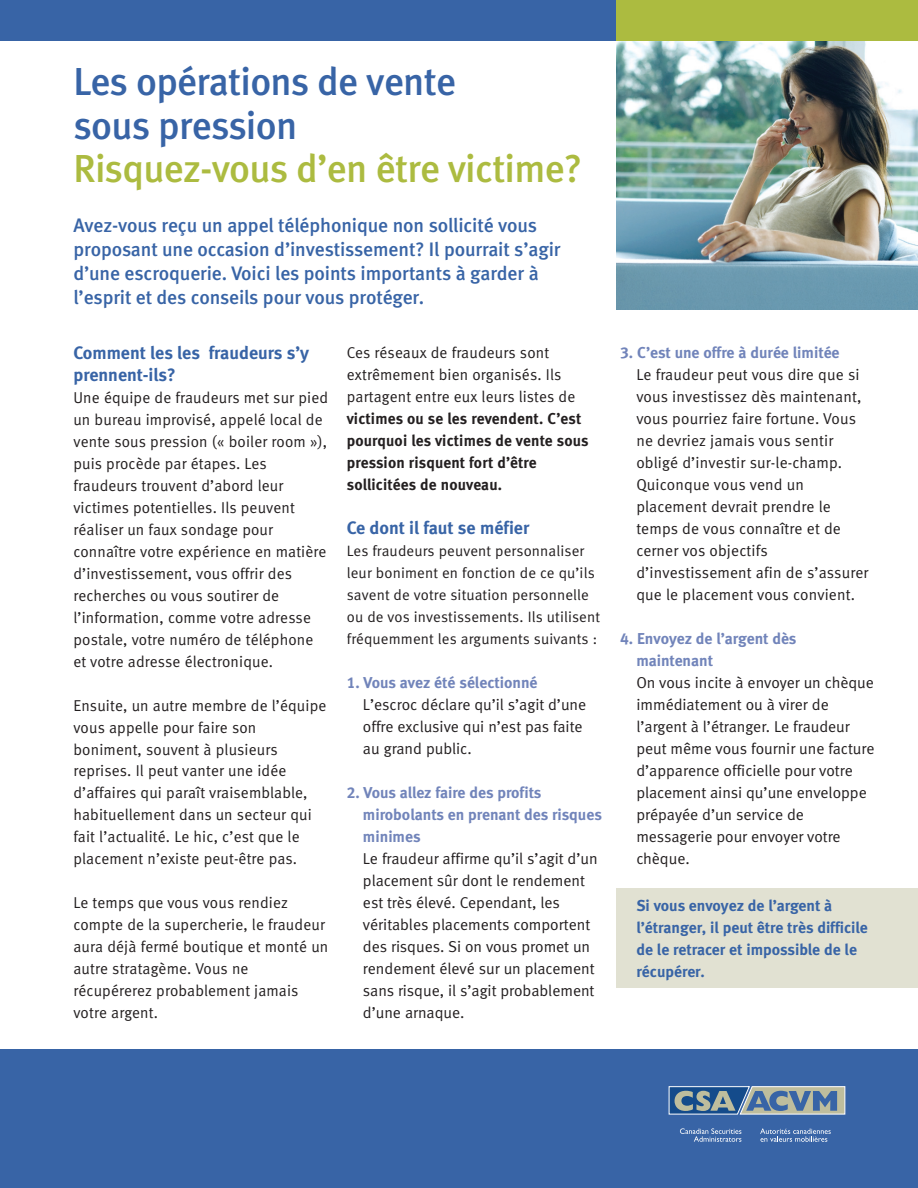
<style>
.page{position:relative;width:918px;height:1188px;background:#fff}
.page>*{position:absolute;margin:0;border:0;box-sizing:border-box;transform-origin:0 0}
.t1{font:39px/43.5px "Meta Medium LF";letter-spacing:-.02em;color:#3864a6}
.t2{font:39px "Meta Medium LF";letter-spacing:-.02em;color:#acbb40}
.t3{font:19.5px/24px "Meta Medium LF";letter-spacing:-.005em;color:#3864a6}
.t4{font:18px/21.9px "Meta Bold LF";color:#3864a6}
.t5{font:15.75px/22px "Meta Normal LF";letter-spacing:.01em;color:#231f20}
.t6{font:15.75px/22px "Meta Bold LF";color:#7184ba}
.t7{font:15.75px/22px "Meta Bold LF";letter-spacing:.01em;color:#231f20}
.t8{font:15.75px/21.8px "Meta Bold LF";color:#3864a6}
.t9{font:15px/22px "Meta Normal LF";letter-spacing:.01em;color:#231f20}
</style>
<div class="page">
<img style="left:617px;top:40px;width:301px;height:269px">
<div style="left:0;top:1049px;width:918px;height:139px;background:#3864a6"></div>
<div style="left:0;top:0;width:918px;height:40px;background:#3864a6"></div>
<div style="left:617px;top:0;width:301px;height:40px;background:#acbb40"></div>
<svg style="left:669px;top:1086px;width:176px;height:28px"></svg>
<svg style="left:680px;top:1128px;width:61px;height:14px"></svg>
<svg style="left:760px;top:1128px;width:71px;height:14px"></svg>
<div style="left:617px;top:888px;width:301px;height:100px;background:#e1e1d2"></div>
<h1 class="t1" style="left:73px;top:63px;width:384px">Les opérations de vente sous pression</h1>
<h1 class="t2" style="left:73px;top:154px;width:510px">Risquez-vous d’en être victime?</h1>
<p class="t3" style="left:73px;top:215px;width:489px">Avez-vous reçu un appel téléphonique non sollicité vous proposant une occasion d’investissement? Il pourrait s’agir d’une escroquerie. Voici les points importants à garder à l’esprit et des conseils pour vous protéger.</p>
<p class="t4" style="left:73px;top:343px;width:237px">Comment les les fraudeurs s’y prennent-ils?</p>
<p class="t5" style="left:73px;top:388px;width:256px">Une équipe de fraudeurs met sur pied un bureau improvisé, appelé local de vente sous pression (« boiler room »), puis procède par étapes. Les fraudeurs trouvent d’abord leur victimes potentielles. Ils peuvent réaliser un faux sondage pour connaître votre expérience en matière d’investissement, vous offrir des recherches ou vous soutirer de l’information, comme votre adresse postale, votre numéro de téléphone et votre adresse électronique.</p>
<p class="t5" style="left:73px;top:695px;width:255px">Ensuite, un autre membre de l’équipe vous appelle pour faire son boniment, souvent à plusieurs reprises. Il peut vanter une idée d’affaires qui paraît vraisemblable, habituellement dans un secteur qui fait l’actualité. Le hic, c’est que le placement n’existe peut-être pas.</p>
<p class="t5" style="left:73px;top:893px;width:256px">Le temps que vous vous rendiez compte de la supercherie, le fraudeur aura déjà fermé boutique et monté un autre stratagème. Vous ne récupérerez probablement jamais votre argent.</p>
<p class="t5" style="left:347px;top:342px;width:230px">Ces réseaux de fraudeurs sont extrêmement bien organisés. Ils partagent entre eux leurs listes de</p>
<p class="t7" style="left:347px;top:408px;width:243px">victimes ou se les revendent. C’est pourquoi les victimes de vente sous pression risquent fort d’être sollicitées de nouveau.</p>
<p class="t4" style="left:347px;top:518px;width:184px">Ce dont il faut se méfier</p>
<p class="t9" style="left:347px;top:541px;width:255px">Les fraudeurs peuvent personnaliser leur boniment en fonction de ce qu’ils savent de votre situation personnelle ou de vos investissements. Ils utilisent fréquemment les arguments suivants :</p>
<p class="t6" style="left:347px;top:673px;width:192px">1. Vous avez été sélectionné</p>
<p class="t5" style="left:363px;top:695px;width:225px">L’escroc déclare qu’il s’agit d’une offre exclusive qui n’est pas faite au grand public.</p>
<p class="t6" style="left:363px;top:783px;width:240px;text-indent:-16px">2. Vous allez faire des profits mirobolants en prenant des risques minimes</p>
<p class="t5" style="left:363px;top:849px;width:236px">Le fraudeur affirme qu’il s’agit d’un placement sûr dont le rendement est très élevé. Cependant, les véritables placements comportent des risques. Si on vous promet un rendement élevé sur un placement sans risque, il s’agit probablement d’une arnaque.</p>
<p class="t6" style="left:620px;top:342px;width:221px">3. C’est une offre à durée limitée</p>
<p class="t5" style="left:636px;top:364px;width:234px">Le fraudeur peut vous dire que si vous investissez dès maintenant, vous pourriez faire fortune. Vous ne devriez jamais vous sentir obligé d’investir sur-le-champ.<br>Quiconque vous vend un placement devrait prendre le temps de vous connaître et de cerner vos objectifs d’investissement afin de s’assurer que le placement vous convient.</p>
<p class="t6" style="left:636px;top:629px;width:162px;text-indent:-16px">4. Envoyez de l’argent dès maintenant</p>
<p class="t5" style="left:636px;top:672px;width:240px">On vous incite à envoyer un chèque immédiatement ou à virer de l’argent à l’étranger. Le fraudeur peut même vous fournir une facture d’apparence officielle pour votre placement ainsi qu’une enveloppe prépayée d’un service de messagerie pour envoyer votre chèque.</p>
<p class="t8" style="left:636px;top:896px;width:233px">Si vous envoyez de l’argent à l’étranger, il peut être très difficile de le retracer et impossible de le récupérer.</p>
</div>
